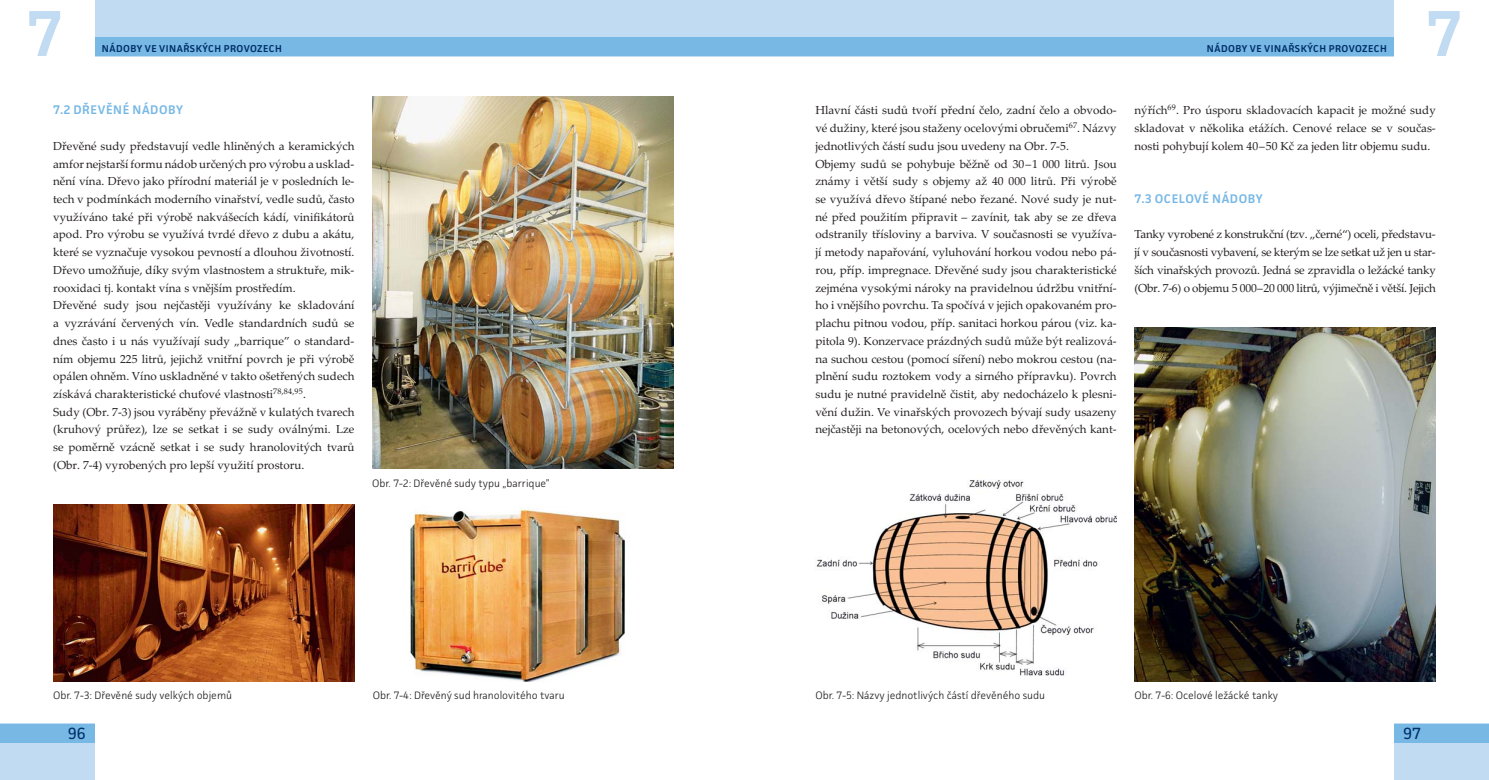
<style>
.page{position:relative;width:1489px;height:780px;background:#fff}
.page>*{position:absolute;margin:0;border:0;box-sizing:border-box;transform-origin:0 0}
.t1{font:600 65px "Facit";color:#c0dbf2}
.t2{font:16.25px "Facit";color:#002e67}
.t3{font:600 12.5px "Facit";letter-spacing:.05em;color:#77b8e5}
.t4{font:11.62px/17.8px "Palatino Linotype";color:#231f20}
.t5{font:300 10.75px "Facit";color:#231f20}
.t6{font:600 10px "Facit";letter-spacing:.05em;color:#002e67}
</style>
<div class="page">
<div style="left:0;top:723px;width:94px;height:57px;background:#c0dbf2"></div>
<div style="left:0;top:724px;width:94px;height:19px;background:#77b8e5"></div>
<div style="left:94px;top:0;width:650px;height:56px;background:#c0dbf2"></div>
<div style="left:94px;top:37px;width:650px;height:19px;background:#77b8e5"></div>
<div style="left:1394px;top:723px;width:94px;height:57px;background:#c0dbf2"></div>
<div style="left:1394px;top:724px;width:94px;height:19px;background:#77b8e5"></div>
<div style="left:744px;top:0;width:650px;height:56px;background:#c0dbf2"></div>
<div style="left:744px;top:37px;width:650px;height:19px;background:#77b8e5"></div>
<img style="left:372px;top:97px;width:301px;height:372px">
<img style="left:53px;top:504px;width:301px;height:177px">
<img style="left:410px;top:508px;width:215px;height:173px">
<img style="left:816px;top:480px;width:300px;height:196px">
<img style="left:1134px;top:327px;width:301px;height:354px">
<h1 class="t1" style="left:26px;top:10px;width:38px">7</h1>
<p class="t6" style="left:102px;top:45px;width:181px">NÁDOBY VE VINAŘSKÝCH PROVOZECH</p>
<p class="t6" style="left:1206px;top:45px;width:181px">NÁDOBY VE VINAŘSKÝCH PROVOZECH</p>
<h1 class="t1" style="left:1425px;top:10px;width:38px">7</h1>
<p class="t3" style="left:53px;top:105px;width:131px">7.2 DŘEVĚNÉ NÁDOBY</p>
<p class="t4" style="left:53px;top:138px;width:303px">Dřevěné sudy představují vedle hliněných a keramických amfor nejstarší formu nádob určených pro výrobu a usklad&shy;nění vína. Dřevo jako přírodní materiál je v posledních le&shy;tech v podmínkách moderního vinařství, vedle sudů, často využíváno také při výrobě nakvášecích kádí, vinifikátorů apod. Pro výrobu se využívá tvrdé dřevo z dubu a akátu, které se vyznačuje vysokou pevností a dlouhou životností.<br>Dřevo umožňuje, díky svým vlastnostem a struktuře, mik&shy;rooxidaci tj. kontakt vína s vnějším prostředím.<br>Dřevěné sudy jsou nejčastěji využívány ke skladování a vyzrávání červených vín. Vedle standardních sudů se dnes často i u nás využívají sudy „barrique” o standard&shy;ním objemu 225 litrů, jejichž vnitřní povrch je při výrobě opálen ohněm. Víno uskladněné v takto ošetřených sudech získává charakteristické chuťové vlastnosti<sup>78,84,95</sup>.<br>Sudy (Obr. 7-3) jsou vyráběny převážně v kulatých tvarech (kruhový průřez), lze se setkat i se sudy oválnými. Lze se poměrně vzácně setkat i se sudy hranolovitých tvarů (Obr. 7-4) vyrobených pro lepší využití prostoru.</p>
<p class="t4" style="left:815px;top:103px;width:303px">Hlavní části sudů tvoří přední čelo, zadní čelo a obvodo&shy;vé dužiny, které jsou staženy ocelovými obručemi<sup>67</sup>. Názvy jednotlivých částí sudu jsou uvedeny na Obr. 7-5.<br>Objemy sudů se pohybuje běžně od 30 – 1 000 litrů. Jsou známy i větší sudy s objemy až 40 000 litrů. Při výrobě se využívá dřevo štípané nebo řezané. Nové sudy je nut&shy;né před použitím připravit – zavínit, tak aby se ze dřeva odstranily třísloviny a barviva. V současnosti se využíva&shy;jí metody napařování, vyluhování horkou vodou nebo pá&shy;rou, příp. impregnace. Dřevěné sudy jsou charakteristické zejména vysokými nároky na pravidelnou údržbu vnitřní&shy;ho i vnějšího povrchu. Ta spočívá v jejich opakovaném pro&shy;plachu pitnou vodou, příp. sanitaci horkou párou (viz. ka&shy;pitola 9). Konzervace prázdných sudů může být realizová&shy;na suchou cestou (pomocí síření) nebo mokrou cestou (na&shy;plnění sudu roztokem vody a sirného přípravku). Povrch sudu je nutné pravidelně čistit, aby nedocházelo k plesni&shy;vění dužin. Ve vinařských provozech bývají sudy usazeny nejčastěji na betonových, ocelových nebo dřevěných kant-</p>
<p class="t4" style="left:1134px;top:103px;width:303px;text-align:justify">nýřích<sup>69</sup>. Pro úsporu skladovacích kapacit je možné sudy skladovat v několika etážích. Cenové relace se v součas&shy;nosti pohybují kolem 40 – 50 Kč za jeden litr objemu sudu.</p>
<p class="t3" style="left:1134px;top:194px;width:130px">7.3 OCELOVÉ NÁDOBY</p>
<p class="t4" style="left:1134px;top:227px;width:303px;text-align:justify">Tanky vyrobené z konstrukční ( v. „černé“) oceli, představu&shy;jí v současnosti vybavení, se kterým se lze setkat už jen u star&shy;ších vinařských provozů. Jedná se zpravidla o ležácké tanky (Obr. 7-6) o objemu 5 000 – 20 000 litrů, výjimečně i větší. Jejich</p>
<p class="t5" style="left:372px;top:479px;width:179px">Obr. 7-2: Dřevěné sudy typu „barrique”</p>
<p class="t5" style="left:53px;top:691px;width:180px">Obr. 7-3: Dřevěné sudy velkých objemů</p>
<p class="t5" style="left:372px;top:691px;width:193px">Obr. 7-4: Dřevěný sud hranolovitého tvaru</p>
<p class="t5" style="left:815px;top:691px;width:231px">Obr. 7-5: Názvy jednotlivých částí dřevěného sudu</p>
<p class="t5" style="left:1134px;top:691px;width:145px">Obr. 7-6: Ocelové ležácké tanky</p>
<h2 class="t2" style="left:68px;top:727px;width:19px">96</h2>
<h2 class="t2" style="left:1402px;top:727px;width:19px">97</h2>
</div>
